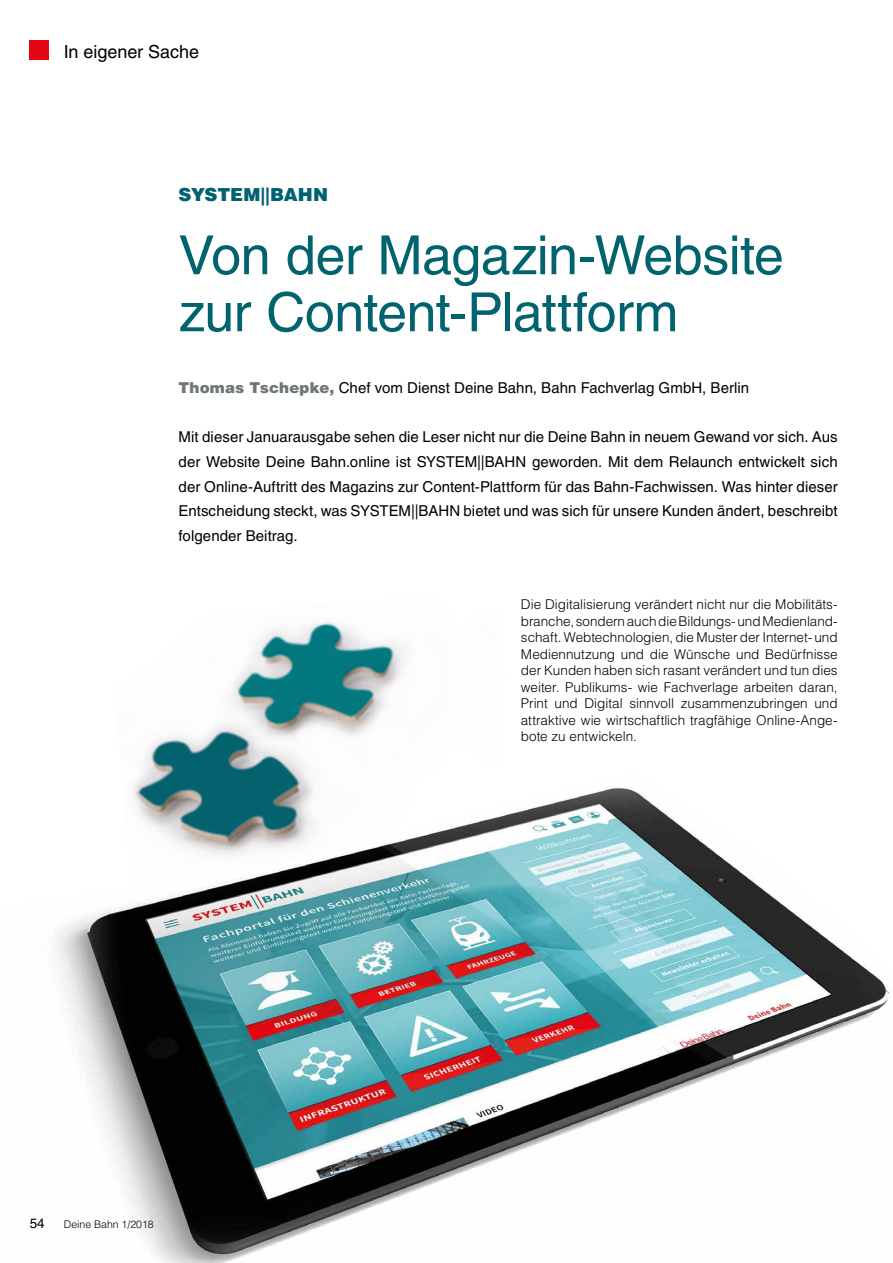
<style>
.page{position:relative;width:893px;height:1263px;background:#fff}
.page>*{position:absolute;margin:0;border:0;box-sizing:border-box;transform-origin:0 0}
.t1{font:54px/57px "Helvetica LT";letter-spacing:-.015em;color:#00636e}
.t2{font:18px "Helvetica LT";letter-spacing:-.005em;color:#000}
.t3{font:900 18px "Helvetica LT";letter-spacing:-.01em;color:#006170}
.t4{font:15px/24.8px "Helvetica LT";letter-spacing:.005em;color:#000;text-align:justify}
.t5{font:300 13.5px/16.5px "Helvetica LT";color:#000;text-align:justify}
.t6{font:13.5px "Helvetica LT";color:#000}
.t7{font:300 10.5px "Helvetica LT";color:#000}
.s1{font-weight:900;color:#6e767a}
</style>
<div class="page">
<div style="left:30px;top:40px;width:19px;height:19px;background:#e30613"></div>
<img style="left:144px;top:622px;width:261px;height:149px">
<img style="left:54px;top:771px;width:836px;height:492px">
<p class="t2" style="left:64px;top:41px;width:137px">In eigener Sache</p>
<p class="t3" style="left:179px;top:182px;width:151px">SYSTEM||BAHN</p>
<h1 class="t1" style="left:179px;top:227px;width:607px">Von der Magazin-Website zur Content-Plattform</h1>
<p class="t4" style="left:179px;top:375px;width:572px"><span class="s1">Thomas Tschepke,</span> Chef vom Dienst Deine Bahn, Bahn Fachverlag GmbH, Berlin</p>
<p class="t4" style="left:179px;top:424px;width:661px">Mit dieser Januarausgabe sehen die Leser nicht nur die Deine Bahn in neuem Gewand vor sich. Aus der Website Deine Bahn.online ist SYSTEM||BAHN geworden. Mit dem Relaunch entwickelt sich der Online-Auftritt des Magazins zur Content-Plattform für das Bahn-Fachwissen. Was hinter dieser Entscheidung steckt, was SYSTEM||BAHN bietet und was sich für unsere Kunden ändert, beschreibt folgender Beitrag.</p>
<p class="t6" style="left:30px;top:1215px;width:17px">54</p>
<p class="t7" style="left:64px;top:1217px;width:91px">Deine Bahn 1/2018</p>
<p class="t5" style="left:521px;top:596px;width:318px">Die Digitalisierung verändert nicht nur die Mobilitäts&shy;branche, sondern auch die Bildungs- und Medienland&shy;schaft. Webtechnologien, die Muster der Internet- und Mediennutzung und die Wünsche und Bedürfnisse der Kunden haben sich rasant verändert und tun dies weiter. Publikums- wie Fachverlage arbeiten daran, Print und Digital sinnvoll zusammenzubringen und attraktive wie wirtschaftlich tragfähige Online-Ange&shy;bote zu entwickeln.</p>
</div>
